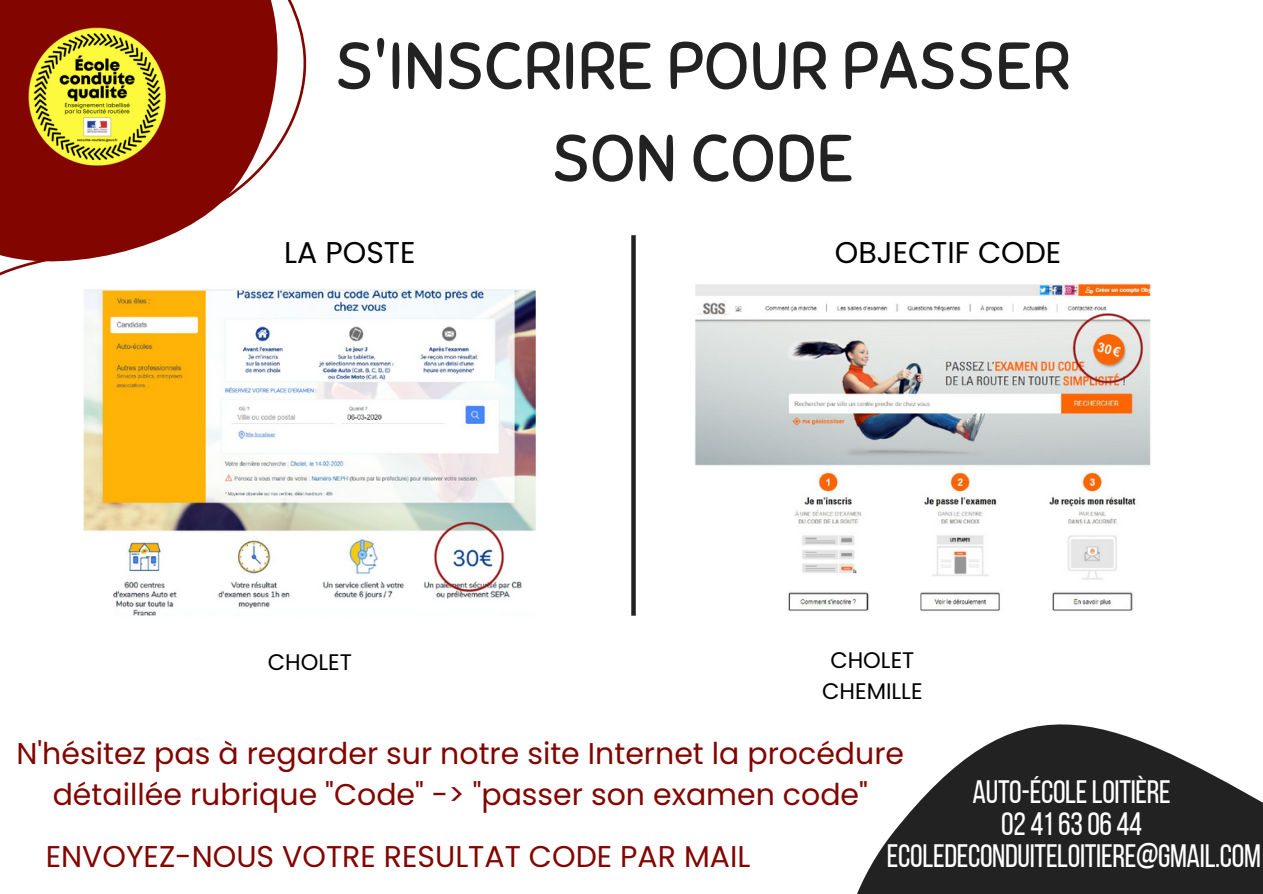
<style>
.page{position:relative;width:1263px;height:894px;background:#fff}
.page>*{position:absolute;margin:0;border:0;box-sizing:border-box;transform-origin:0 0}
.t1{font:66px/92.2px "Sniglet";color:#222;text-align:center}
.t2{font:32.25px "Bebas Neue";letter-spacing:-.01em;color:#fff}
.t3{font:30px/41.5px "Poppins";color:#820500;text-align:center}
.t4{font:30px "Poppins";color:#000}
.t5{font:22.5px "Poppins";color:#000}
</style>
<div class="page">
<img style="left:83px;top:289px;width:453px;height:327px">
<img style="left:695px;top:283px;width:456px;height:328px">
<svg style="left:0;top:0;width:373px;height:399px"></svg>
<svg style="left:857px;top:724px;width:406px;height:169px;fill:#222"></svg>
<div style="left:631px;top:235px;width:5px;height:380px;background:#222"></div>
<p class="t1" style="left:335px;top:21px;width:736px">S'INSCRIRE POUR PASSER<br>SON CODE</p>
<p class="t4" style="left:284px;top:231px;width:133px">LA POSTE</p>
<p class="t5" style="left:268px;top:646px;width:86px">CHOLET</p>
<p class="t4" style="left:835px;top:231px;width:228px">OBJECTIF CODE</p>
<p class="t5" style="left:830px;top:644px;width:86px">CHOLET</p>
<p class="t5" style="left:822px;top:675px;width:102px">CHEMILLE</p>
<p class="t3" style="left:16px;top:732px;width:889px">N'hésitez pas à regarder sur notre site Internet la procédure détaillée rubrique "Code" -&gt; "passer son examen code"</p>
<p class="t2" style="left:972px;top:778px;width:200px">AUTO-ÉCOLELOITIÈRE</p>
<p class="t2" style="left:1001px;top:810px;width:142px">02 416306 44</p>
<p class="t2" style="left:887px;top:842px;width:376px">ECOLEDECONDUITELOITIERE@GMAIL.COM</p>
<p class="t3" style="left:46px;top:835px;width:706px">ENVOYEZ-NOUS VOTRE RESULTAT CODE PAR MAIL</p>
</div>
